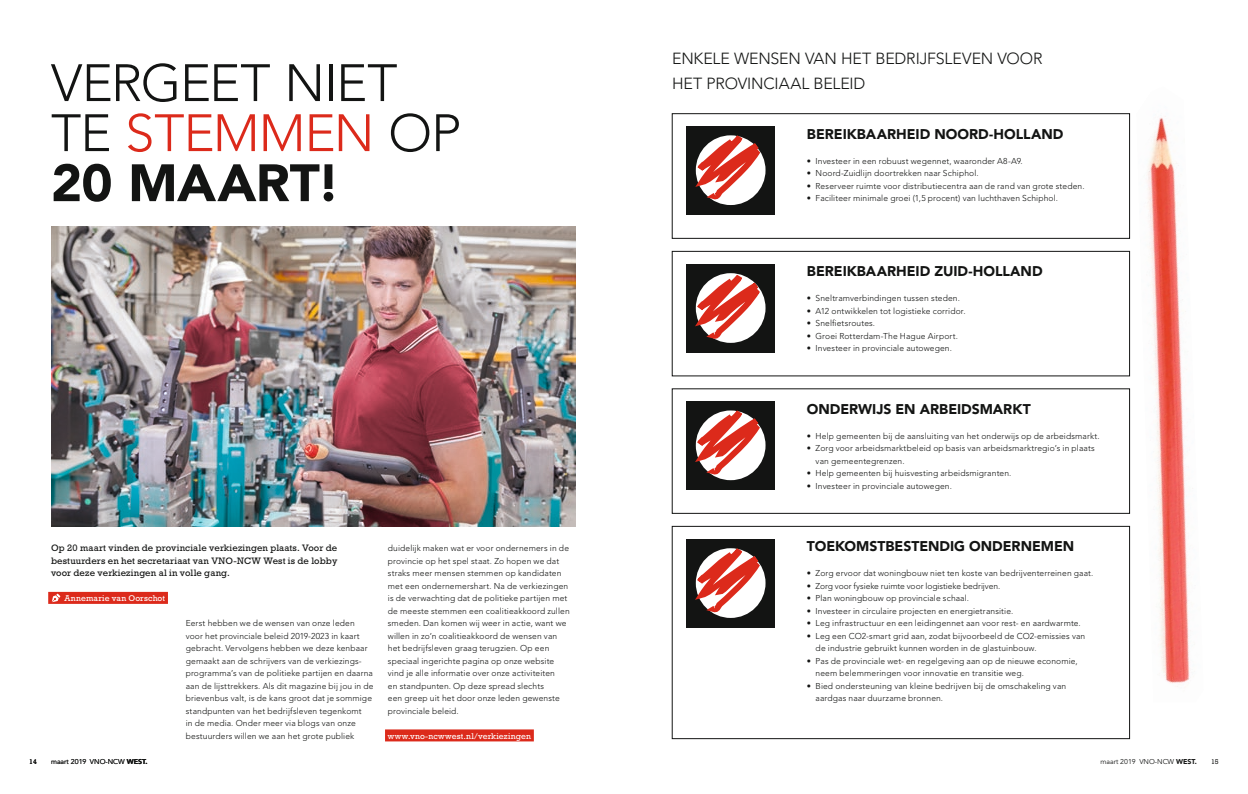
<style>
.page{position:relative;width:1248px;height:794px;background:#fff}
.page>*{position:absolute;margin:0;border:0;box-sizing:border-box;transform-origin:0 0}
.t1{font:900 52px/50px "Avenir LT Std";letter-spacing:-.01em;color:#131413}
.t2{font:300 52px "Avenir LT Std";letter-spacing:-.025em;color:#131413}
.t3{font:300 16px "Avenir LT Std";letter-spacing:-.01em;color:#131413}
.t4{font:900 14px "Avenir LT Std";color:#131413}
.t5{font:9.5px/12.5px "Rockwell Std";letter-spacing:.01em;color:#131413;text-align:justify}
.t6{font:300 8.5px/12.5px "Avenir LT Std";letter-spacing:.015em;color:#131413}
.t7{font:8.5px "Rockwell Std";letter-spacing:.02em;color:#fff}
.t8{font:300 8.5px "Avenir LT Std";letter-spacing:-.005em;color:#131413}
.t9{font:7px "Avenir LT Std";color:#131413}
.t10{font:7px "Rockwell Std";color:#131413}
.s1{font-weight:300}
.s2{font-weight:300;color:#dc2a1b}
.s3{font-weight:900}
</style>
<div class="page">
<div style="left:385px;top:729px;width:149px;height:12px;background:#dc2a1b"></div>
<img style="left:51px;top:226px;width:427px;height:300px">
<div style="left:48px;top:592px;width:120px;height:12px;background:#dc2a1b"></div>
<svg style="left:52px;top:593px;width:8px;height:9px"></svg>
<div style="left:672px;top:113px;width:457px;height:126px;border:1px solid #131413"></div>
<div style="left:672px;top:251px;width:457px;height:125px;border:1px solid #131413"></div>
<svg style="left:478px;top:113px;width:331px;height:414px"></svg>
<svg style="left:478px;top:247px;width:330px;height:136px"></svg>
<svg style="left:478px;top:383px;width:330px;height:138px"></svg>
<svg style="left:478px;top:521px;width:330px;height:221px"></svg>
<img style="left:1147px;top:116px;width:43px;height:571px">
<h1 class="t2" style="left:51px;top:53px;width:348px">VERGEET NIET</h1>
<h1 class="t1" style="left:51px;top:108px;width:411px"><span class="s1">TE</span> <span class="s2">STEMMEN</span> <span class="s1">OP<br></span>20 MAART!</h1>
<p class="t5" style="left:51px;top:541px;width:288px">Op 20 maart vinden de provinciale verkiezingen plaats. Voor de bestuurders en het secretariaat van VNO-NCW West is de lobby voor deze verkiezingen al in volle gang.</p>
<p class="t7" style="left:65px;top:593px;width:102px">Annemarie van Oorschot</p>
<p class="t6" style="left:186px;top:617px;width:189px">Eerst hebben we de wensen van onze leden voor het provinciale beleid 2019-2023 in kaart gebracht. Vervolgens hebben we deze kenbaar gemaakt aan de schrijvers van de verkiezings&shy;programma’s van de politieke partijen en daarna aan de lijsttrekkers. Als dit magazine bij jou in de brievenbus valt, is de kans groot dat je sommige standpunten van het bedrijfsleven tegenkomt<br>in de media. Onder meer via blogs van onze bestuurders willen we aan het grote publiek</p>
<p class="t6" style="left:388px;top:542px;width:183px">duidelijk maken wat er voor ondernemers in de provincie op het spel staat. Zo hopen we dat straks meer mensen stemmen op kandidaten met een ondernemershart. Na de verkiezingen is de verwachting dat de politieke partijen met de meeste stemmen een coalitieakkoord zullen smeden. Dan komen wij weer in actie, want we willen in zo’n coalitieakkoord de wensen van het bedrijfsleven graag terugzien. Op een speciaal ingerichte pagina op onze website vind je alle informatie over onze activiteiten<br>en standpunten. Op deze spread slechts<br>een greep uit het door onze leden gewenste provinciale beleid.</p>
<p class="t7" style="left:388px;top:731px;width:145px">www.vno-ncwwest.nl/verkiezingen</p>
<h2 class="t3" style="left:672px;top:49px;width:372px">ENKELE WENSEN VAN HET BEDRIJFSLEVEN VOOR</h2>
<h2 class="t3" style="left:672px;top:74px;width:195px">HET PROVINCIAAL BELEID</h2>
<h3 class="t4" style="left:806px;top:125px;width:258px">BEREIKBAARHEID NOORD-HOLLAND</h3>
<p class="t6" style="left:806px;top:154px;width:217px">• Investeer in een robuust wegennet, waaronder A8-A9.</p>
<p class="t6" style="left:806px;top:167px;width:173px">• Noord-Zuidlijn doortrekken naar Schiphol.</p>
<p class="t6" style="left:806px;top:179px;width:279px">• Reserveer ruimte voor distributiecentra aan de rand van grote steden.</p>
<p class="t6" style="left:806px;top:192px;width:252px">• Faciliteer minimale groei (1,5 procent) van luchthaven Schiphol.</p>
<h3 class="t4" style="left:806px;top:263px;width:237px">BEREIKBAARHEID ZUID-HOLLAND</h3>
<p class="t6" style="left:806px;top:292px;width:154px">• Sneltramverbindingen tussen steden.</p>
<p class="t6" style="left:806px;top:304px;width:160px">• A12 ontwikkelen tot logistieke corridor.</p>
<p class="t6" style="left:806px;top:317px;width:70px">• Snelfietsroutes.</p>
<p class="t6" style="left:806px;top:329px;width:152px">• Groei Rotterdam-The Hague Airport.</p>
<p class="t6" style="left:806px;top:342px;width:146px">• Investeer in provinciale autowegen.</p>
<h3 class="t4" style="left:806px;top:400px;width:225px">ONDERWIJS EN ARBEIDSMARKT</h3>
<p class="t6" style="left:806px;top:429px;width:294px">• Help gemeenten bij de aansluiting van het onderwijs op de arbeidsmarkt.</p>
<p class="t6" style="left:815px;top:442px;width:280px;text-indent:-9px">• Zorg voor arbeidsmarktbeleid op basis van arbeidsmarktregio’s in plaats van gemeentegrenzen.</p>
<p class="t6" style="left:806px;top:467px;width:206px">• Help gemeenten bij huisvesting arbeidsmigranten.</p>
<p class="t6" style="left:806px;top:479px;width:146px">• Investeer in provinciale autowegen.</p>
<h3 class="t4" style="left:806px;top:538px;width:269px">TOEKOMSTBESTENDIG ONDERNEMEN</h3>
<p class="t6" style="left:806px;top:567px;width:288px">• Zorg ervoor dat woningbouw niet ten koste van bedrijventerreinen gaat.</p>
<p class="t8" style="left:806px;top:581px;width:195px">• Zorg voor fysieke ruimte voor logistieke bedrijven.</p>
<p class="t6" style="left:806px;top:592px;width:163px">• Plan woningbouw op provinciale schaal.</p>
<p class="t6" style="left:806px;top:604px;width:208px">• Investeer in circulaire projecten en energietransitie.</p>
<p class="t6" style="left:806px;top:617px;width:275px">• Leg infrastructuur en een leidingennet aan voor rest- en aardwarmte.</p>
<p class="t6" style="left:815px;top:629px;width:271px;text-indent:-9px">• Leg een CO2-smart grid aan, zodat bijvoorbeeld de CO2-emissies van de industrie gebruikt kunnen worden in de glastuinbouw.</p>
<p class="t6" style="left:815px;top:654px;width:263px;text-indent:-9px">• Pas de provinciale wet- en regelgeving aan op de nieuwe economie, neem belemmeringen voor innovatie en transitie weg.</p>
<p class="t6" style="left:815px;top:679px;width:252px;text-indent:-9px">• Bied ondersteuning van kleine bedrijven bij de omschakeling van aardgas naar duurzame bronnen.</p>
<p class="t10" style="left:29px;top:757px;width:9px">14</p>
<p class="t9" style="left:51px;top:757px;width:37px">maart 2019</p>
<p class="t9" style="left:90px;top:757px;width:59px">VNO-NCW <span class="s3">WEST.</span></p>
<p class="t9" style="left:1100px;top:757px;width:98px">maart 2019 VNO-NCW <span class="s3">WEST.</span></p>
<p class="t10" style="left:1210px;top:757px;width:9px">15</p>
</div>
